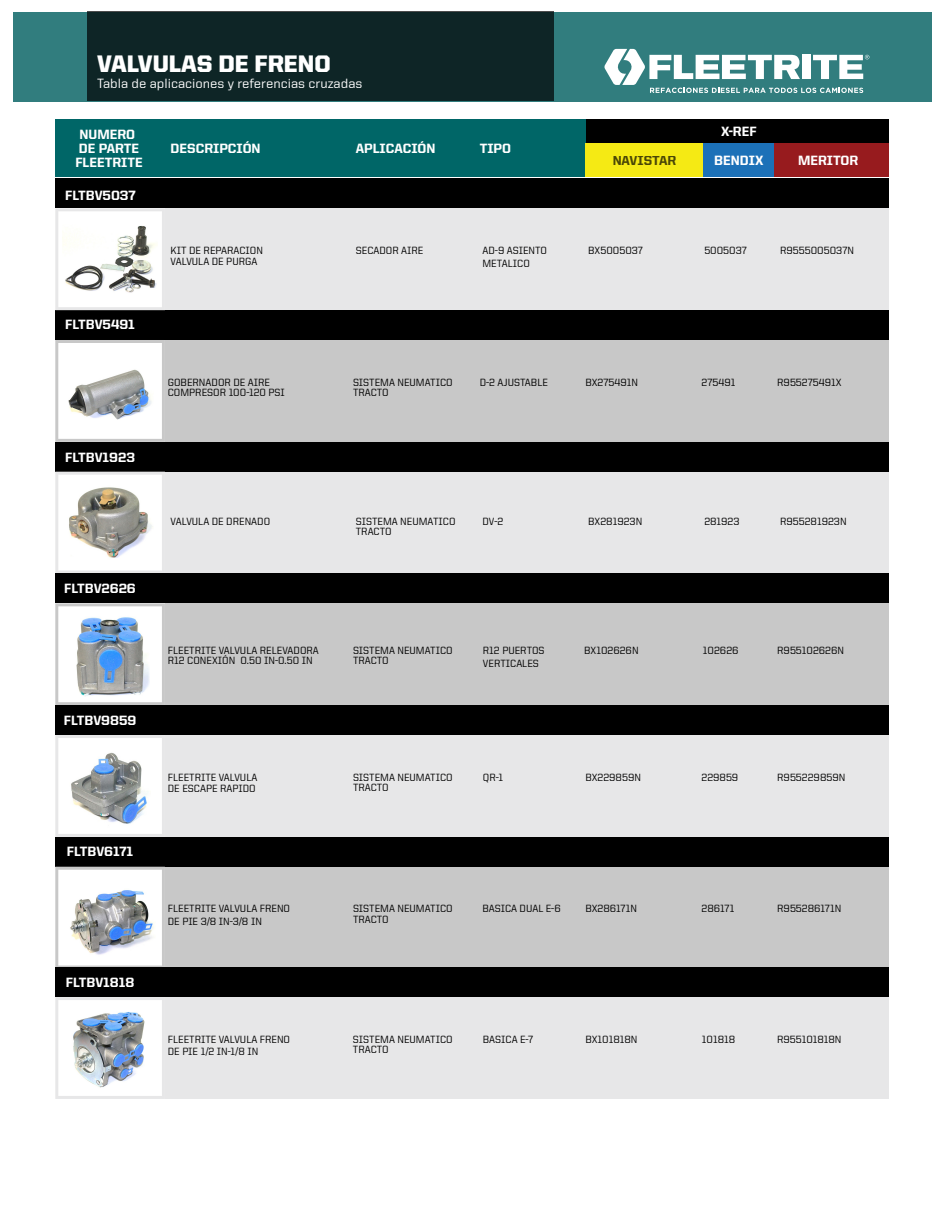
<style>
.page{position:relative;width:944px;height:1214px;background:#fff}
.page>*{position:absolute;margin:0;border:0;box-sizing:border-box;transform-origin:0 0}
.t1{font:900 24px "United Sans Reg";color:#fff}
.t2{font:800 13.5px/14.2px "United Sans Reg";color:#fff;text-align:center}
.t3{font:500 13.5px "United Sans Reg";color:#fff}
.t4{font:800 13.5px "United Sans Reg";color:#000}
.t5{font:500 10.5px/10.5px "United Sans Reg";color:#000}
</style>
<div class="page">
<div style="left:165px;top:603px;width:723px;height:102px;background:#c8c8c8"></div>
<div style="left:55px;top:310px;width:833px;height:30px;background:#000"></div>
<div style="left:55px;top:178px;width:833px;height:30px;background:#000"></div>
<div style="left:165px;top:208px;width:723px;height:102px;background:#e7e7e8"></div>
<div style="left:13px;top:12px;width:918px;height:89px;background:#317d7e"></div>
<svg style="left:604px;top:49px;width:265px;height:44px"></svg>
<div style="left:87px;top:11px;width:466px;height:90px;background:#0e2526"></div>
<div style="left:56px;top:119px;width:529px;height:58px;background:#006667"></div>
<div style="left:585px;top:119px;width:303px;height:25px;background:#000"></div>
<div style="left:585px;top:144px;width:118px;height:33px;background:#f5ea14"></div>
<div style="left:703px;top:144px;width:71px;height:33px;background:#1c71b8"></div>
<div style="left:774px;top:144px;width:114px;height:33px;background:#971b1e"></div>
<svg style="left:55px;top:208px;width:110px;height:102px"></svg>
<div style="left:55px;top:442px;width:833px;height:29px;background:#000"></div>
<div style="left:165px;top:471px;width:723px;height:102px;background:#e7e7e8"></div>
<svg style="left:55px;top:471px;width:110px;height:102px"></svg>
<div style="left:165px;top:340px;width:723px;height:102px;background:#c8c8c8"></div>
<svg style="left:55px;top:340px;width:110px;height:102px"></svg>
<div style="left:55px;top:573px;width:833px;height:30px;background:#000"></div>
<svg style="left:55px;top:603px;width:110px;height:102px"></svg>
<div style="left:165px;top:866px;width:723px;height:102px;background:#c8c8c8"></div>
<div style="left:55px;top:837px;width:833px;height:29px;background:#000"></div>
<svg style="left:55px;top:866px;width:110px;height:101px"></svg>
<div style="left:55px;top:705px;width:833px;height:30px;background:#000"></div>
<div style="left:165px;top:735px;width:723px;height:102px;background:#e7e7e8"></div>
<svg style="left:55px;top:735px;width:110px;height:102px"></svg>
<div style="left:55px;top:967px;width:833px;height:30px;background:#000"></div>
<div style="left:165px;top:997px;width:723px;height:101px;background:#e7e7e8"></div>
<svg style="left:55px;top:997px;width:110px;height:101px"></svg>
<img style="left:66px;top:1004px;width:86px;height:87px">
<img style="left:64px;top:486px;width:90px;height:73px">
<img style="left:75px;top:614px;width:75px;height:83px">
<img style="left:62px;top:225px;width:96px;height:69px">
<img style="left:66px;top:367px;width:88px;height:55px">
<img style="left:68px;top:889px;width:88px;height:67px">
<img style="left:68px;top:750px;width:82px;height:78px">
<h1 class="t1" style="left:97px;top:50px;width:235px">VALVULAS DE FRENO</h1>
<p class="t3" style="left:97px;top:76px;width:267px">Tabla de aplicaciones y referencias cruzadas</p>
<p class="t2" style="left:75px;top:127px;width:69px">NUMERO<br>DE PARTE<br>FLEETRITE</p>
<p class="t2" style="left:356px;top:140px;width:81px">APLICACIÓN</p>
<p class="t2" style="left:479px;top:140px;width:33px">TIPO</p>
<p class="t2" style="left:171px;top:140px;width:91px">DESCRIPCIÓN</p>
<p class="t2" style="left:65px;top:188px;width:72px">FLTBV5037</p>
<p class="t2" style="left:65px;top:317px;width:71px">FLTBV5491</p>
<p class="t5" style="left:171px;top:244px;width:94px;line-height:11.4px">KIT DE REPARACION<br>VALVULA DE PURGA</p>
<p class="t5" style="left:356px;top:245px;width:69px">SECADOR AIRE</p>
<p class="t5" style="left:482px;top:244px;width:66px;line-height:12.6px">AD-9 ASIENTO<br>METALICO</p>
<p class="t2" style="left:721px;top:124px;width:37px">X-REF</p>
<p class="t4" style="left:612px;top:153px;width:65px">NAVISTAR</p>
<p class="t2" style="left:714px;top:153px;width:51px">BENDIX</p>
<p class="t2" style="left:798px;top:153px;width:62px">MERITOR</p>
<p class="t5" style="left:588px;top:245px;width:56px">BX5005037</p>
<p class="t5" style="left:704px;top:245px;width:44px">5005037</p>
<p class="t5" style="left:780px;top:245px;width:75px">R9555005037N</p>
<p class="t2" style="left:65px;top:449px;width:71px">FLTBV1923</p>
<p class="t2" style="left:64px;top:581px;width:73px">FLTBV2626</p>
<p class="t2" style="left:64px;top:713px;width:74px">FLTBV9859</p>
<p class="t2" style="left:67px;top:844px;width:68px">FLTBV6171</p>
<p class="t2" style="left:66px;top:975px;width:70px">FLTBV1818</p>
<p class="t5" style="left:168px;top:377px;width:119px">GOBERNADOR DE AIRE<br>COMPRESOR 100-120 PSI</p>
<p class="t5" style="left:353px;top:377px;width:101px">SISTEMA NEUMATICO<br>TRACTO</p>
<p class="t5" style="left:479px;top:377px;width:70px">D-2 AJUSTABLE</p>
<p class="t5" style="left:585px;top:377px;width:54px">BX275491N</p>
<p class="t5" style="left:701px;top:377px;width:35px">275491</p>
<p class="t5" style="left:777px;top:377px;width:66px">R955275491X</p>
<p class="t5" style="left:171px;top:516px;width:101px">VALVULA DE DRENADO</p>
<p class="t5" style="left:356px;top:516px;width:101px">SISTEMA NEUMATICO<br>TRACTO</p>
<p class="t5" style="left:482px;top:516px;width:22px">DV-2</p>
<p class="t5" style="left:588px;top:516px;width:56px">BX281923N</p>
<p class="t5" style="left:704px;top:516px;width:37px">281923</p>
<p class="t5" style="left:780px;top:516px;width:68px">R955281923N</p>
<p class="t5" style="left:168px;top:645px;width:152px">FLEETRITE VALVULA RELEVADORA<br>R12 CONEXIÓN 0.50 IN-0.50 IN</p>
<p class="t5" style="left:353px;top:645px;width:101px">SISTEMA NEUMATICO<br>TRACTO</p>
<p class="t5" style="left:483px;top:644px;width:63px;line-height:12.6px">R12 PUERTOS<br>VERTICALES</p>
<p class="t5" style="left:584px;top:645px;width:56px">BX102626N</p>
<p class="t5" style="left:703px;top:645px;width:37px">102626</p>
<p class="t5" style="left:777px;top:645px;width:68px">R955102626N</p>
<p class="t5" style="left:168px;top:771px;width:91px;line-height:11.4px">FLEETRITE VALVULA<br>DE ESCAPE RAPIDO</p>
<p class="t5" style="left:353px;top:771px;width:101px">SISTEMA NEUMATICO<br>TRACTO</p>
<p class="t5" style="left:483px;top:771px;width:22px">QR-1</p>
<p class="t5" style="left:585px;top:771px;width:57px">BX229859N</p>
<p class="t5" style="left:701px;top:771px;width:38px">229859</p>
<p class="t5" style="left:777px;top:771px;width:70px">R955229859N</p>
<p class="t5" style="left:168px;top:902px;width:124px;line-height:12.6px">FLEETRITE VALVULA FRENO<br>DE PIE 3/8 IN-3/8 IN</p>
<p class="t5" style="left:353px;top:903px;width:101px">SISTEMA NEUMATICO<br>TRACTO</p>
<p class="t5" style="left:482px;top:903px;width:80px">BASICA DUAL E-6</p>
<p class="t5" style="left:585px;top:903px;width:53px">BX286171N</p>
<p class="t5" style="left:701px;top:903px;width:34px">286171</p>
<p class="t5" style="left:777px;top:903px;width:65px">R955286171N</p>
<p class="t5" style="left:168px;top:1032px;width:124px;line-height:12.6px">FLEETRITE VALVULA FRENO<br>DE PIE 1/2 IN-1/8 IN</p>
<p class="t5" style="left:353px;top:1033px;width:101px">SISTEMA NEUMATICO<br>TRACTO</p>
<p class="t5" style="left:483px;top:1033px;width:52px">BASICA E-7</p>
<p class="t5" style="left:585px;top:1033px;width:54px">BX101818N</p>
<p class="t5" style="left:702px;top:1033px;width:35px">101818</p>
<p class="t5" style="left:777px;top:1033px;width:66px">R955101818N</p>
</div>
